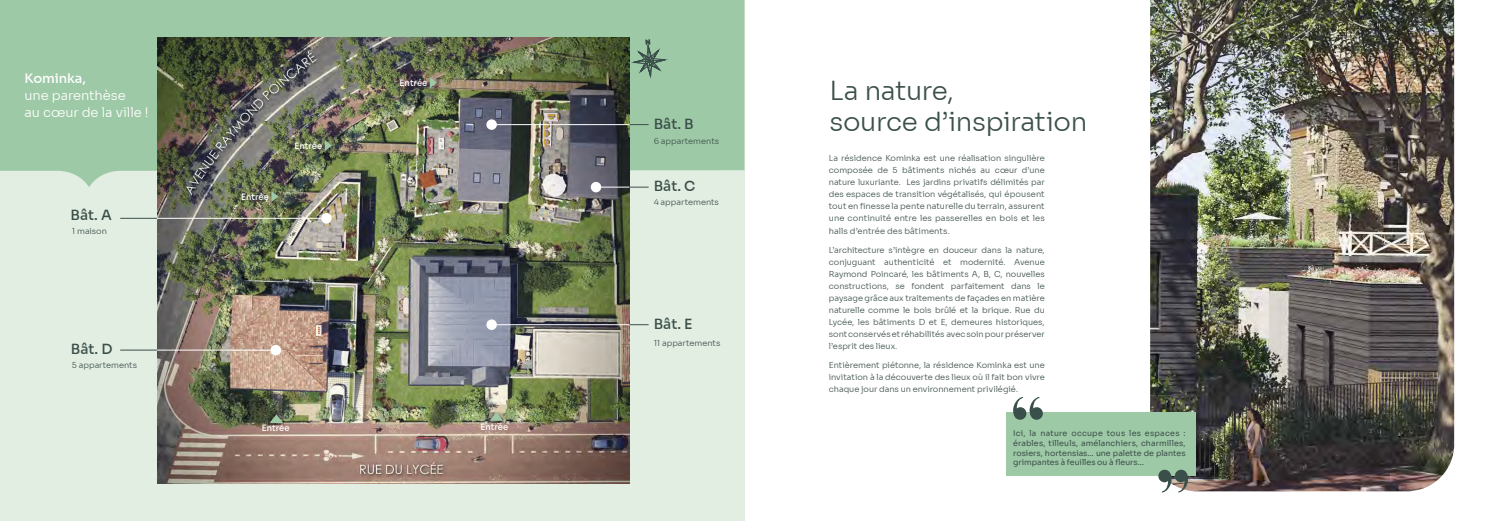
<style>
.page{position:relative;width:1489px;height:521px;background:#fff}
.page>*{position:absolute;margin:0;border:0;box-sizing:border-box;transform-origin:0 0}
.t1{font:300 26.25px/31.5px "Sora";letter-spacing:-.02em;color:#3b4f4a}
.t2{font:500 14px "Sora";color:#3b4f4a}
.t3{font:300 13.12px/17.1px "Sora";letter-spacing:-.005em;color:#fff}
.t4{font:500 13.12px "Sora";letter-spacing:-.01em;color:#fff}
.t5{font:500 8.75px "Sora";color:#fff;scale:.95 1}
.t6{font:300 8.31px/12.2px "Sora";letter-spacing:.01em;color:#3b4f4a;text-align:justify}
.t7{font:300 8.22px/12px "Sora";color:#3b4f4a;text-align:justify}
.t8{font:7.88px/9.6px "Sora";color:#3b4f4a;text-align:justify}
.s1{font-size:8.31px}
</style>
<div class="page">
<img style="left:1150px;top:0;width:303px;height:491px">
<div style="left:0;top:0;width:744px;height:521px;background:#e3eee3"></div>
<div style="left:0;top:0;width:744px;height:187px;background:#9ec9a6"></div>
<img style="left:157px;top:37px;width:472px;height:447px">
<hr style="left:157px;top:350px;width:119px;height:1px;background:#fff">
<div style="left:270px;top:345px;width:11px;height:10px;background:#fff;border-radius:50%"></div>
<div style="left:270px;top:191px;width:9px;height:13px;background:#000;opacity:.75"></div>
<svg style="left:271px;top:191px;width:7px;height:11px"></svg>
<div style="left:323px;top:140px;width:10px;height:13px;background:#000;opacity:.75"></div>
<svg style="left:325px;top:140px;width:7px;height:11px"></svg>
<div style="left:428px;top:77px;width:10px;height:13px;background:#000;opacity:.75"></div>
<svg style="left:430px;top:77px;width:7px;height:11px"></svg>
<div style="left:268px;top:414px;width:16px;height:11px;background:#000;opacity:.75"></div>
<svg style="left:269px;top:414px;width:14px;height:9px"></svg>
<hr style="left:157px;top:218px;width:169px;height:1px;background:#fff">
<div style="left:321px;top:213px;width:11px;height:11px;background:#fff;border-radius:50%"></div>
<hr style="left:120px;top:218px;width:37px;height:1px;background:#3b4f4a">
<hr style="left:491px;top:124px;width:139px;height:1px;background:#fff">
<div style="left:486px;top:119px;width:11px;height:11px;background:#fff;border-radius:50%"></div>
<svg style="left:629px;top:124px;width:19px;height:1px"></svg>
<hr style="left:491px;top:324px;width:139px;height:1px;background:#fff">
<div style="left:486px;top:319px;width:11px;height:11px;background:#fff;border-radius:50%"></div>
<svg style="left:629px;top:324px;width:19px;height:1px"></svg>
<hr style="left:596px;top:187px;width:33px;height:1px;background:#fff">
<div style="left:590px;top:182px;width:11px;height:10px;background:#fff;border-radius:50%"></div>
<svg style="left:629px;top:187px;width:19px;height:1px"></svg>
<hr style="left:120px;top:350px;width:37px;height:1px;background:#3b4f4a">
<div style="left:1005px;top:413px;width:190px;height:63px;background:#9ec9a6"></div>
<svg style="left:1158px;top:470px;width:29px;height:22px"></svg>
<svg style="left:1013px;top:397px;width:29px;height:23px"></svg>
<svg style="left:633px;top:40px;width:33px;height:38px"></svg>
<div style="left:488px;top:412px;width:16px;height:11px;background:#000;opacity:.75"></div>
<svg style="left:489px;top:412px;width:14px;height:9px"></svg>
<h3 class="t4" style="left:25px;top:70px;width:63px">Kominka,</h3>
<h3 class="t3" style="left:25px;top:87px;width:126px">une parenthèse<br>au cœur de la ville !</h3>
<h2 class="t2" style="left:71px;top:206px;width:43px">Bât. A</h2>
<p class="t7" style="left:72px;top:225px;width:37px">1 maison</p>
<h2 class="t2" style="left:71px;top:340px;width:43px">Bât. D</h2>
<p class="t7" style="left:72px;top:359px;width:67px">5 appartements</p>
<p class="t5" style="left:241px;top:191px;width:31px">Entrée</p>
<p class="t5" style="left:294px;top:140px;width:31px">Entrée</p>
<p class="t5" style="left:399px;top:77px;width:31px">Entrée</p>
<p class="t5" style="left:262px;top:423px;width:31px">Entrée</p>
<p class="t5" style="left:480px;top:421px;width:31px">Entrée</p>
<h2 class="t2" style="left:653px;top:115px;width:42px">Bât. B</h2>
<p class="t7" style="left:653px;top:135px;width:67px">6 appartements</p>
<h2 class="t2" style="left:653px;top:177px;width:43px">Bât. C</h2>
<p class="t7" style="left:653px;top:196px;width:67px">4 appartements</p>
<h2 class="t2" style="left:653px;top:315px;width:40px">Bât. E</h2>
<p class="t7" style="left:653px;top:337px;width:68px">11 appartements</p>
<h1 class="t1" style="left:829px;top:75px;width:260px">La nature,<br>source d’inspiration</h1>
<p class="t7" style="left:828px;top:152px;width:217px">La résidence Kominka est une réalisation singulière composée de 5 bâtiments nichés au cœur d’une nature luxuriante. Les jardins privatifs délimités par des espaces de transition végétalisés, <span class="s1">qui épousent</span></p>
<p class="t6" style="left:828px;top:200px;width:217px">tout en finesse la pente naturelle du terrain, assurent une continuité entre les passerelles en bois et les halls d’entrée des bâtiments.</p>
<p class="t7" style="left:828px;top:244px;width:217px">L’architecture s’intègre en douceur dans la nature, conjuguant authenticité et modernité. Avenue Raymond Poincaré, les bâtiments A, B, C, nouvelles constructions, se fondent parfaitement dans le paysage grâce aux traitements de façades en matière naturelle comme le bois brûlé et la brique. Rue du Lycée, les bâtiments D et E, demeures historiques, sont conservés et réhabilités avec soin pour préserver l’esprit des lieux.</p>
<p class="t7" style="left:828px;top:359px;width:217px">Entièrement piétonne, la résidence Kominka est une invitation à la découverte des lieux où il fait bon vivre chaque jour dans un environnement privilégié.</p>
<p class="t8" style="left:1013px;top:428px;width:174px">Ici, la nature occupe tous les espaces : érables, tilleuls, amélanchiers, charmilles, rosiers, hortensias… une palette de plantes grimpantes à feuilles ou à fleurs…</p>
</div>
